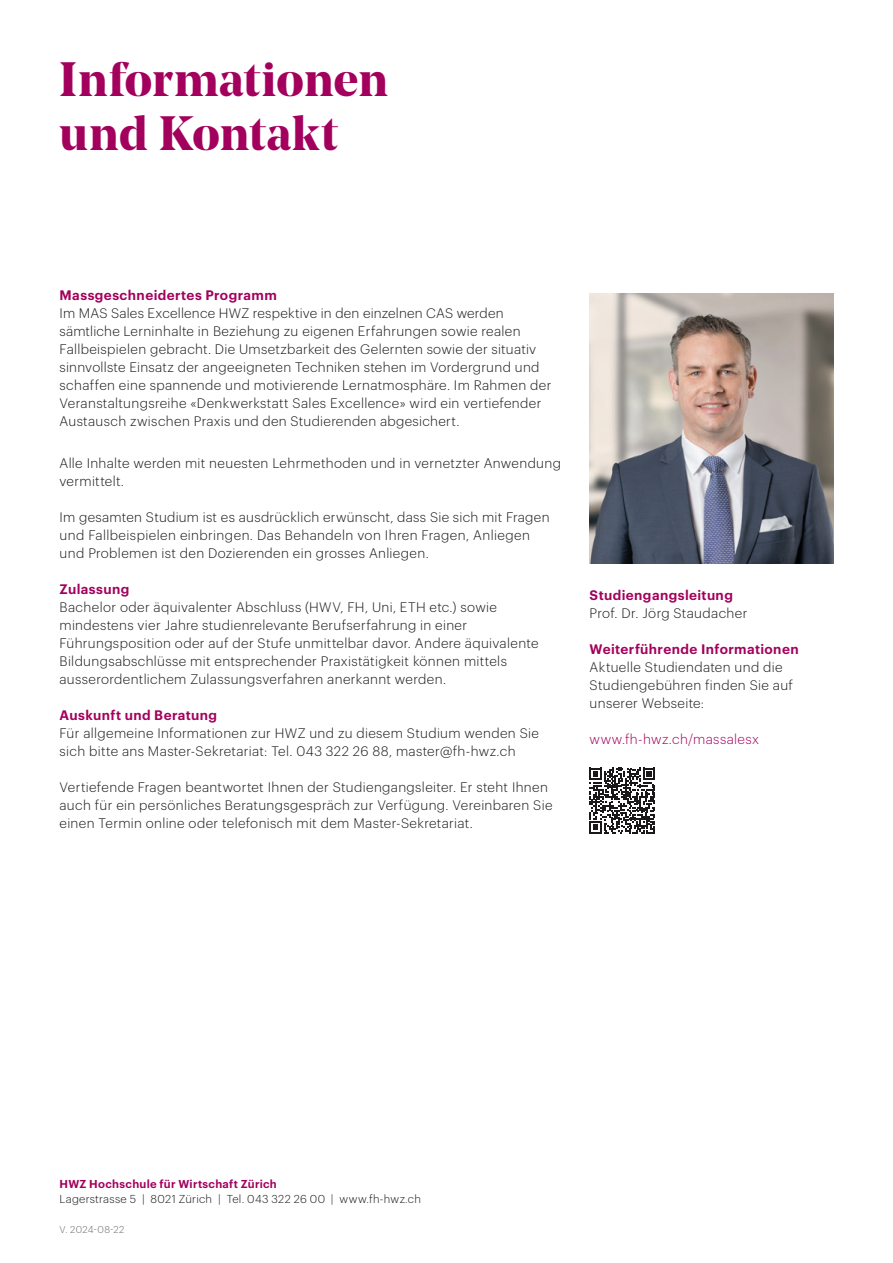
<style>
.page{position:relative;width:893px;height:1263px;background:#fff}
.page>*{position:absolute;margin:0;border:0;box-sizing:border-box;transform-origin:0 0}
._1_Haupttitel{font:700 48px/54px "Noe Display";letter-spacing:.005em;color:#a3005d}
._5_Content_Flattersatz{font:300 13.5px/18px "Graphik";letter-spacing:.025em;color:#1b1819}
._5_Content_Flattersatz-2{font:600 13.5px "Graphik";letter-spacing:.03em;color:#a3005d}
._5_Content_Flattersatz-3{font:300 13.5px "Graphik";letter-spacing:.03em;color:#a3005d}
._7_Absender{font:300 11.25px "Graphik";letter-spacing:.025em;color:#1b1819}
._7_Absender-2{font:600 11.25px "Graphik";letter-spacing:.025em;color:#a3005d}
._7_Absender-3{font:300 9.75px "Graphik";letter-spacing:.035em;color:#6a6b6d}
</style>
<div class="page">
<img style="left:590px;top:294px;width:243px;height:270px">
<svg style="left:589px;top:768px;width:66px;height:66px"></svg>
<p class="_1_Haupttitel" style="left:60px;top:51px;width:330px">Informationen und Kontakt</p>
<p class="_5_Content_Flattersatz-2" style="left:60px;top:284px;width:219px">Massgeschneidertes Programm</p>
<p class="_5_Content_Flattersatz" style="left:60px;top:303px;width:493px">Im MAS Sales Excellence HWZ respektive in den einzelnen CAS werden sämtliche Lerninhalte in Beziehung zu eigenen Erfahrungen sowie realen Fallbeispielen gebracht. Die Umsetzbarkeit des Gelernten sowie der situativ sinnvollste Einsatz der angeeigneten Techniken stehen im Vordergrund und schaffen eine spannende und motivierende Lernatmosphäre. Im Rahmen der Veranstaltungsreihe «Denkwerkstatt Sales Excellence» wird ein vertiefender Austausch zwischen Praxis und den Studierenden abgesichert.</p>
<p class="_5_Content_Flattersatz" style="left:60px;top:453px;width:503px">Alle Inhalte werden mit neuesten Lehrmethoden und in vernetzter Anwendung vermittelt.</p>
<p class="_5_Content_Flattersatz" style="left:60px;top:507px;width:492px">Im gesamten Studium ist es ausdrücklich erwünscht, dass Sie sich mit Fragen und Fallbeispielen einbringen. Das Behandeln von Ihren Fragen, Anliegen und Problemen ist den Dozierenden ein grosses Anliegen.</p>
<p class="_5_Content_Flattersatz-2" style="left:60px;top:578px;width:71px">Zulassung</p>
<p class="_5_Content_Flattersatz" style="left:60px;top:597px;width:480px">Bachelor oder äquivalenter Abschluss (HWV, FH, Uni, ETH etc.) sowie mindestens vier Jahre studienrelevante Berufserfahrung in einer Führungsposition oder auf der Stufe unmittelbar davor. Andere äquivalente Bildungsabschlüsse mit entsprechender Praxistätigkeit können mittels ausserordentlichem Zulassungsverfahren anerkannt werden.</p>
<p class="_5_Content_Flattersatz-2" style="left:60px;top:704px;width:159px">Auskunft und Beratung</p>
<p class="_5_Content_Flattersatz" style="left:60px;top:723px;width:481px">Für allgemeine Informationen zur HWZ und zu diesem Studium wenden Sie</p>
<p class="_5_Content_Flattersatz" style="left:60px;top:741px;width:457px">sich bitte ans Master-Sekretariat: Tel. 043 322 26 88, master@fh-hwz.ch</p>
<p class="_5_Content_Flattersatz" style="left:60px;top:777px;width:490px">Vertiefende Fragen beantwortet Ihnen der Studiengangsleiter. Er steht Ihnen</p>
<p class="_5_Content_Flattersatz" style="left:60px;top:795px;width:495px">auch für ein persönliches Beratungsgespräch zur Verfügung. Vereinbaren Sie</p>
<p class="_5_Content_Flattersatz" style="left:60px;top:813px;width:415px">einen Termin online oder telefonisch mit dem Master-Sekretariat.</p>
<p class="_5_Content_Flattersatz-2" style="left:590px;top:584px;width:145px">Studiengangsleitung</p>
<p class="_5_Content_Flattersatz" style="left:590px;top:603px;width:159px">Prof. Dr. Jörg Staudacher</p>
<p class="_5_Content_Flattersatz-2" style="left:590px;top:638px;width:211px">Weiterführende Informationen</p>
<p class="_5_Content_Flattersatz" style="left:590px;top:657px;width:194px">Aktuelle Studiendaten und die</p>
<p class="_5_Content_Flattersatz" style="left:590px;top:675px;width:205px">Studiengebühren finden Sie auf</p>
<p class="_5_Content_Flattersatz" style="left:590px;top:693px;width:116px">unserer Webseite:</p>
<p class="_5_Content_Flattersatz-3" style="left:590px;top:729px;width:171px">www.fh-hwz.ch/massalesx</p>
<p class="_7_Absender-2" style="left:60px;top:1176px;width:219px">HWZ Hochschule für Wirtschaft Zürich</p>
<p class="_7_Absender" style="left:60px;top:1191px;width:363px">Lagerstrasse 5 | 8021 Zürich | Tel. 043 322 26 00 | www.fh-hwz.ch</p>
<p class="_7_Absender-3" style="left:60px;top:1223px;width:66px">V. 2024-08-22</p>
</div>
